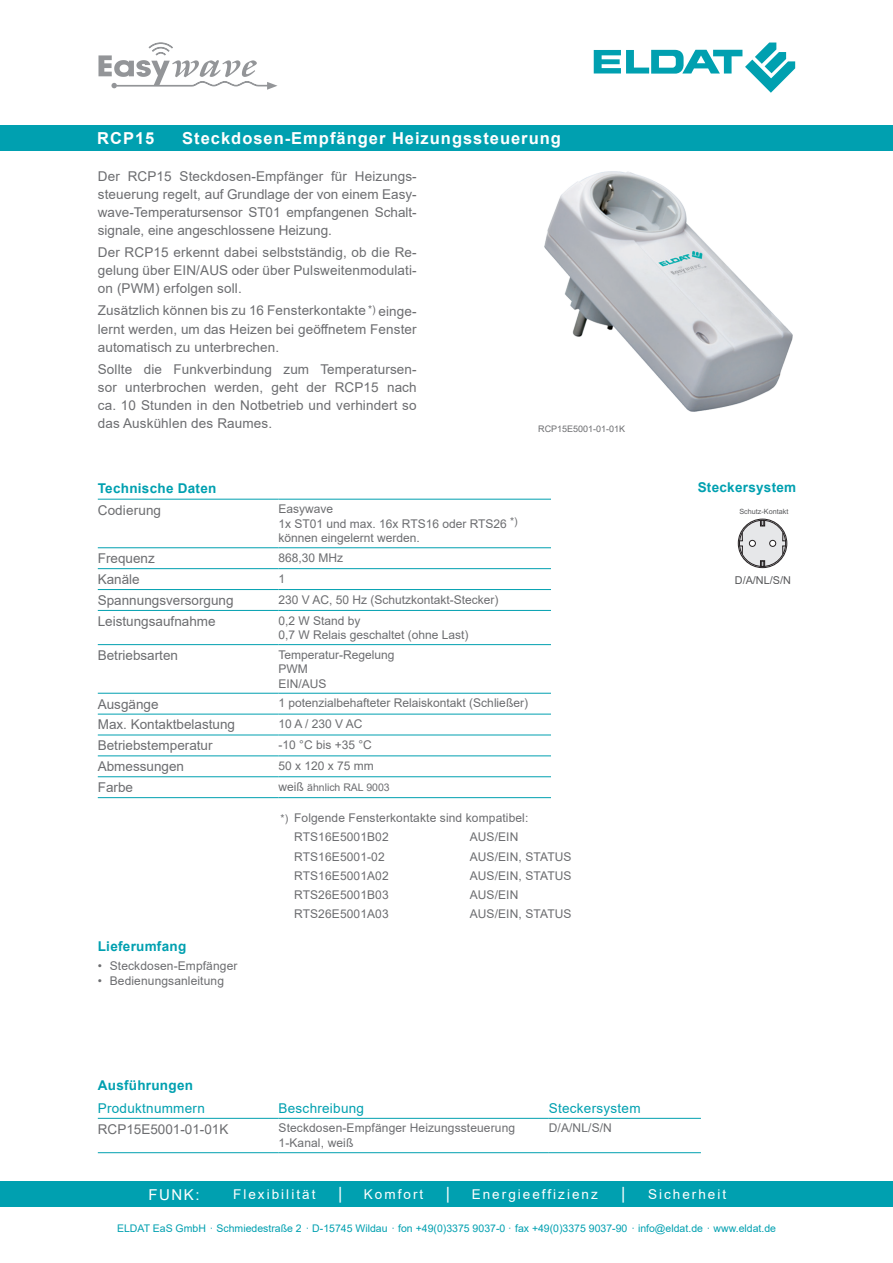
<style>
.page{position:relative;width:893px;height:1263px;background:#fff}
.page>*{position:absolute;margin:0;border:0;box-sizing:border-box;transform-origin:0 0}
.t1{font:700 16.5px "Arial";letter-spacing:.06em;color:#fff}
.t2{font:16.5px "Arial";color:#fff}
.t3{font:15px "Arial";color:#fff}
.t4{font:13.5px/18px "Arial";color:#6c6d70;text-align:justify}
.t5{font:700 13.5px "Arial";letter-spacing:.02em;color:#00a0b0}
.t6{font:13.5px "Arial";letter-spacing:.15em;color:#fff}
.t7{font:13.5px "Arial";letter-spacing:.02em;color:#00a0b0}
.t8{font:12px/14.4px "Arial";letter-spacing:.01em;color:#6c6d70}
.t9{font:10.8px "Arial";color:#57585a}
.t10{font:10.5px "Arial";color:#00a0b0}
.t11{font:10.5px "Arial";color:#6c6d70}
.t12{font:9px "Arial";color:#6c6d70}
.t13{font:7.2px "Arial";color:#57585a}
.s1{font-size:12px}
.s2{font-size:10.5px}
</style>
<div class="page">
<div style="left:0;top:1181px;width:893px;height:26px;background:#00a0b0"></div>
<div style="left:0;top:125px;width:893px;height:26px;background:#00a0b0"></div>
<svg style="left:594px;top:43px;width:201px;height:50px"></svg>
<svg style="left:98px;top:43px;width:179px;height:47px"></svg>
<hr style="left:98px;top:499px;width:181px;height:1px;background:#00a0b0">
<hr style="left:279px;top:499px;width:272px;height:1px;background:#00a0b0">
<hr style="left:98px;top:547px;width:181px;height:1px;background:#00a0b0">
<hr style="left:279px;top:547px;width:272px;height:1px;background:#00a0b0">
<hr style="left:98px;top:568px;width:181px;height:1px;background:#00a0b0">
<hr style="left:279px;top:568px;width:272px;height:1px;background:#00a0b0">
<hr style="left:98px;top:589px;width:181px;height:1px;background:#00a0b0">
<hr style="left:279px;top:589px;width:272px;height:1px;background:#00a0b0">
<hr style="left:98px;top:610px;width:181px;height:1px;background:#00a0b0">
<hr style="left:279px;top:610px;width:272px;height:1px;background:#00a0b0">
<hr style="left:98px;top:644px;width:181px;height:1px;background:#00a0b0">
<hr style="left:279px;top:644px;width:272px;height:1px;background:#00a0b0">
<hr style="left:98px;top:693px;width:181px;height:1px;background:#00a0b0">
<hr style="left:279px;top:693px;width:272px;height:1px;background:#00a0b0">
<hr style="left:98px;top:714px;width:181px;height:1px;background:#00a0b0">
<hr style="left:279px;top:714px;width:272px;height:1px;background:#00a0b0">
<hr style="left:98px;top:735px;width:181px;height:1px;background:#00a0b0">
<hr style="left:279px;top:735px;width:272px;height:1px;background:#00a0b0">
<hr style="left:98px;top:756px;width:181px;height:1px;background:#00a0b0">
<hr style="left:279px;top:756px;width:272px;height:1px;background:#00a0b0">
<hr style="left:98px;top:776px;width:181px;height:1px;background:#00a0b0">
<hr style="left:279px;top:776px;width:272px;height:1px;background:#00a0b0">
<hr style="left:98px;top:797px;width:181px;height:1px;background:#00a0b0">
<hr style="left:279px;top:797px;width:272px;height:1px;background:#00a0b0">
<hr style="left:98px;top:1118px;width:181px;height:1px;background:#00a0b0">
<hr style="left:279px;top:1118px;width:270px;height:1px;background:#00a0b0">
<hr style="left:549px;top:1118px;width:152px;height:1px;background:#00a0b0">
<hr style="left:279px;top:1152px;width:270px;height:1px;background:#00a0b0">
<hr style="left:549px;top:1152px;width:152px;height:1px;background:#00a0b0">
<hr style="left:98px;top:1152px;width:181px;height:1px;background:#00a0b0">
<img style="left:545px;top:171px;width:248px;height:240px">
<svg style="left:739px;top:520px;width:47px;height:47px;background:#cacacb"></svg>
<p class="t1" style="left:97px;top:127px;width:59px">RCP15</p>
<p class="t1" style="left:182px;top:127px;width:380px">Steckdosen-Empfänger Heizungssteuerung</p>
<p class="t4" style="left:98px;top:167px;width:320px">Der RCP15 Steckdosen-Empfänger für Heizungs&shy;steuerung regelt, auf Grundlage der von einem Easy&shy;wave-Temperatursensor ST01 empfangenen Schalt&shy;signale, eine angeschlossene Heizung.</p>
<p class="t4" style="left:98px;top:243px;width:320px">Der RCP15 erkennt dabei selbstständig, ob die Re&shy;gelung über EIN/AUS oder über Pulsweitenmodulati&shy;on (PWM) erfolgen soll.</p>
<p class="t4" style="left:98px;top:302px;width:320px">Zusätzlich können bis zu 16 Fensterkontakte <sup>*)</sup> einge&shy;lernt werden, um das Heizen bei geöffnetem Fenster automatisch zu unterbrechen.</p>
<p class="t4" style="left:98px;top:360px;width:320px">Sollte die Funkverbindung zum Temperatursen&shy;sor unterbrochen werden, geht der RCP15 nach ca. 10 Stunden in den Notbetrieb und verhindert so das Auskühlen des Raumes.</p>
<p class="t12" style="left:538px;top:422px;width:89px">RCP15E5001-01-01K</p>
<p class="t5" style="left:98px;top:479px;width:120px">Technische Daten</p>
<p class="t4" style="left:98px;top:501px;width:65px">Codierung</p>
<p class="t8" style="left:279px;top:502px;width:241px">Easywave<br>1x ST01 und max. 16x RTS16 oder RTS26 <sup>*) </sup>können eingelernt werden.</p>
<p class="t4" style="left:98px;top:549px;width:59px">Frequenz</p>
<p class="t8" style="left:279px;top:550px;width:66px">868,30 MHz</p>
<p class="t4" style="left:98px;top:570px;width:44px">Kanäle</p>
<p class="t8" style="left:279px;top:571px;width:8px">1</p>
<p class="t4" style="left:98px;top:591px;width:137px">Spannungsversorgung</p>
<p class="t8" style="left:279px;top:592px;width:222px">230 V AC, 50 Hz (Schutzkontakt-Stecker)</p>
<p class="t4" style="left:98px;top:612px;width:119px">Leistungsaufnahme</p>
<p class="t8" style="left:279px;top:613px;width:192px">0,2 W Stand by<br>0,7 W Relais geschaltet (ohne Last)</p>
<p class="t4" style="left:98px;top:646px;width:82px">Betriebsarten</p>
<p class="t8" style="left:279px;top:647px;width:118px">Temperatur-Regelung<br>PWM<br>EIN/AUS</p>
<p class="t4" style="left:98px;top:695px;width:62px">Ausgänge</p>
<p class="t8" style="left:279px;top:696px;width:251px">1 potenzialbehafteter Relaiskontakt (Schließer)</p>
<p class="t4" style="left:98px;top:716px;width:139px">Max. Kontaktbelastung</p>
<p class="t8" style="left:279px;top:717px;width:86px">10 A / 230 V AC</p>
<p class="t4" style="left:98px;top:736px;width:116px">Betriebstemperatur</p>
<p class="t8" style="left:279px;top:738px;width:95px">-10 °C bis +35 °C</p>
<p class="t4" style="left:98px;top:757px;width:88px">Abmessungen</p>
<p class="t8" style="left:279px;top:759px;width:97px">50 x 120 x 75 mm</p>
<p class="t4" style="left:98px;top:778px;width:37px">Farbe</p>
<p class="t11" style="left:279px;top:780px;width:113px"><span class="s1">weiß</span> ähnlich RAL 9003</p>
<p class="t8" style="left:294px;top:808px;width:236px;line-height:19.2px;text-indent:-14px"><span class="s2">*)</span> Folgende Fensterkontakte sind kompatibel:<br>RTS16E5001B02</p>
<p class="t8" style="left:470px;top:830px;width:50px">AUS/EIN</p>
<p class="t5" style="left:98px;top:937px;width:90px">Lieferumfang</p>
<p class="t8" style="left:98px;top:958px;width:141px">• Steckdosen-Empfänger</p>
<p class="t8" style="left:98px;top:973px;width:128px">• Bedienungsanleitung</p>
<p class="t8" style="left:294px;top:849px;width:92px">RTS16E5001-02</p>
<p class="t8" style="left:470px;top:849px;width:103px">AUS/EIN, STATUS</p>
<p class="t8" style="left:294px;top:868px;width:96px">RTS16E5001A02</p>
<p class="t8" style="left:470px;top:868px;width:103px">AUS/EIN, STATUS</p>
<p class="t8" style="left:294px;top:887px;width:96px">RTS26E5001B03</p>
<p class="t8" style="left:470px;top:887px;width:50px">AUS/EIN</p>
<p class="t8" style="left:294px;top:907px;width:96px">RTS26E5001A03</p>
<p class="t8" style="left:470px;top:907px;width:103px">AUS/EIN, STATUS</p>
<p class="t5" style="left:98px;top:1076px;width:97px">Ausführungen</p>
<p class="t7" style="left:98px;top:1099px;width:109px">Produktnummern</p>
<p class="t7" style="left:279px;top:1099px;width:87px">Beschreibung</p>
<p class="t7" style="left:549px;top:1099px;width:93px">Steckersystem</p>
<p class="t4" style="left:98px;top:1120px;width:132px">RCP15E5001-01-01K</p>
<p class="t8" style="left:279px;top:1120px;width:238px;line-height:15px">Steckdosen-Empfänger Heizungssteuerung<br>1-Kanal, weiß</p>
<p class="t8" style="left:549px;top:1121px;width:65px">D/A/NL/S/N</p>
<p class="t5" style="left:698px;top:478px;width:100px">Steckersystem</p>
<p class="t13" style="left:739px;top:507px;width:51px">Schutz-Kontakt</p>
<p class="t9" style="left:735px;top:572px;width:58px">D/A/NL/S/N</p>
<p class="t3" style="left:148px;top:1184px;width:52px">FUNK:</p>
<p class="t6" style="left:233px;top:1185px;width:84px">Flexibilität</p>
<p class="t2" style="left:338px;top:1182px;width:6px">|</p>
<p class="t6" style="left:364px;top:1185px;width:61px">Komfort</p>
<p class="t2" style="left:446px;top:1182px;width:6px">|</p>
<p class="t6" style="left:472px;top:1185px;width:128px">Energieeffizienz</p>
<p class="t2" style="left:621px;top:1182px;width:6px">|</p>
<p class="t6" style="left:648px;top:1185px;width:80px">Sicherheit</p>
<p class="t10" style="left:117px;top:1221px;width:660px">ELDAT EaS GmbH · Schmiedestraße 2 · D-15745 Wildau · fon +49(0)3375 9037-0 · fax +49(0)3375 9037-90 · info@eldat.de · www.eldat.de</p>
</div>
